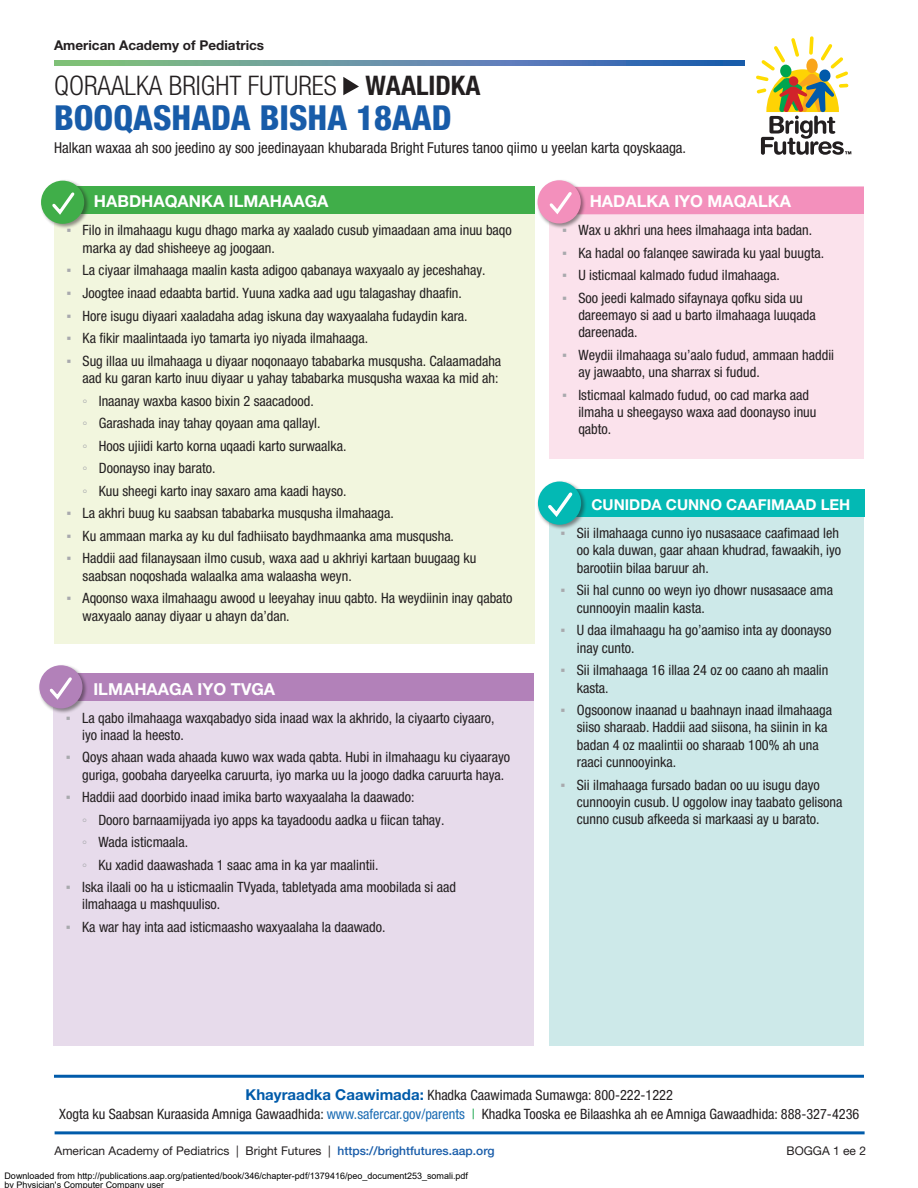
<style>
.page{position:relative;width:918px;height:1188px;background:#fff}
.page>*{position:absolute;margin:0;border:0;box-sizing:border-box;transform-origin:0 0}
.heading{font:800 condensed 34.5px "Helvetica Neue";color:#185ca9}
.heading-2{font:300 condensed 27px "Helvetica Neue";color:#231f20}
.New_White_heads{font:700 16.5px "Helvetica Neue";color:#fff}
.t1{font:condensed 15px "Helvetica Neue";color:#231f20}
.New_White_heads-2{font:700 15px "Helvetica Neue";color:#fff}
.t2{font:condensed 14.25px/17.4px "Helvetica Neue";color:#231f20}
.intro_line{font:700 13.5px "Helvetica Neue";color:#231f20}
.list_helv{font:12px "Helvetica Neue";color:#231f20}
.t3{font:9px/9px "Arial";color:#000}
.s1{font-weight:700}
.s2{font-family:"Arial";font-stretch:normal;color:#a8a9ad}
.s3{font-family:"Arial Narrow";font-stretch:normal;color:#a8a9ad}
.s4{font-weight:700;font-stretch:normal;font-size:15px;color:#005baa}
.s5{color:#1a6bb3}
.s6{color:#1ca74f}
.s7{font-weight:500;color:#185ca9}
</style>
<div class="page">
<div style="left:550px;top:189px;width:314px;height:270px;background:#fbdce9"></div>
<div style="left:550px;top:186px;width:314px;height:28px;background:#f390bc"></div>
<div style="left:536px;top:179px;width:51px;height:50px;background:#231f20;opacity:.5"></div>
<div style="left:538px;top:180px;width:43px;height:43px;background:#f390bc;border-radius:50%"></div>
<svg style="left:549px;top:192px;width:23px;height:23px"></svg>
<div style="left:54px;top:187px;width:481px;height:457px;background:#f0f5d8"></div>
<div style="left:54px;top:187px;width:481px;height:27px;background:#40ae49"></div>
<div style="left:40px;top:179px;width:50px;height:51px;background:#231f20;opacity:.5"></div>
<div style="left:41px;top:181px;width:43px;height:43px;background:#40ae49;border-radius:50%"></div>
<svg style="left:52px;top:192px;width:23px;height:23px"></svg>
<svg style="left:343px;top:77px;width:16px;height:18px"></svg>
<svg style="left:756px;top:36px;width:95px;height:119px"></svg>
<svg style="left:54px;top:60px;width:690px;height:5px;background:#5e8fa2"></svg>
<div style="left:53px;top:673px;width:481px;height:372px;background:#e7dbeb"></div>
<div style="left:53px;top:673px;width:481px;height:28px;background:#b281b9"></div>
<div style="left:38px;top:664px;width:50px;height:50px;background:#231f20;opacity:.5"></div>
<div style="left:39px;top:665px;width:43px;height:43px;background:#b281b9;border-radius:50%"></div>
<svg style="left:49px;top:677px;width:23px;height:23px"></svg>
<hr style="left:54px;top:1075px;width:810px;height:3px;background:#005baa">
<hr style="left:55px;top:1131px;width:810px;height:3px;background:#005baa">
<div style="left:550px;top:489px;width:314px;height:556px;background:#cde9e9"></div>
<div style="left:556px;top:489px;width:309px;height:28px;background:#03b9b4"></div>
<div style="left:537px;top:480px;width:50px;height:50px;background:#231f20;opacity:.5"></div>
<div style="left:538px;top:482px;width:43px;height:43px;background:#03b9b4;border-radius:50%"></div>
<svg style="left:548px;top:492px;width:25px;height:25px"></svg>
<p class="intro_line" style="left:54px;top:37px;width:212px">American Academy of Pediatrics</p>
<p class="heading-2" style="left:54px;top:70px;width:428px">QORAALKA BRIGHT FUTURES <span class="s1">WAALIDKA</span></p>
<p class="heading" style="left:54px;top:96px;width:399px">BOOQASHADA BISHA 18AAD</p>
<p class="t1" style="left:54px;top:139px;width:634px">Halkan waxaa ah soo jeedino ay soo jeedinayaan khubarada Bright Futures tanoo qiimo u yeelan karta qoyskaaga.</p>
<p class="New_White_heads" style="left:94px;top:191px;width:236px">HABDHAQANKA ILMAHAAGA</p>
<p class="t2" style="left:83px;top:222px;width:431px;text-indent:-16px"><span class="s2">▪</span> Filo in ilmahaagu kugu dhago marka ay xaalado cusub yimaadaan ama inuu baqo marka ay dad shisheeye ag joogaan.</p>
<p class="t2" style="left:66px;top:262px;width:421px"><span class="s2">▪</span> La ciyaar ilmahaaga maalin kasta adigoo qabanaya waxyaalo ay jeceshahay.</p>
<p class="t2" style="left:66px;top:284px;width:397px"><span class="s2">▪</span> Joogtee inaad edaabta bartid. Yuuna xadka aad ugu talagashay dhaafin.</p>
<p class="t2" style="left:66px;top:307px;width:403px"><span class="s2">▪</span> Hore isugu diyaari xaaladaha adag iskuna day waxyaalaha fudaydin kara.</p>
<p class="t2" style="left:66px;top:329px;width:303px"><span class="s2">▪</span> Ka fikir maalintaada iyo tamarta iyo niyada ilmahaaga.</p>
<p class="t2" style="left:66px;top:352px;width:436px;text-align:right"><span class="s2">▪</span> Sug illaa uu ilmahaaga u diyaar noqonaayo tababarka musqusha. Calaamadaha aad ku garan karto inuu diyaar u yahay tababarka musqusha waxaa ka mid ah:</p>
<p class="t2" style="left:83px;top:392px;width:233px"><span class="s3">◦</span> Inaanay waxba kasoo bixin 2 saacadood.</p>
<p class="t2" style="left:83px;top:414px;width:239px"><span class="s3">◦</span> Garashada inay tahay qoyaan ama qallayl.</p>
<p class="t2" style="left:83px;top:437px;width:266px"><span class="s3">◦</span> Hoos ujiidi karto korna uqaadi karto surwaalka.</p>
<p class="t2" style="left:83px;top:459px;width:134px"><span class="s3">◦</span> Doonayso inay barato.</p>
<p class="t2" style="left:83px;top:482px;width:265px"><span class="s3">◦</span> Kuu sheegi karto inay saxaro ama kaadi hayso.</p>
<p class="t2" style="left:66px;top:504px;width:329px"><span class="s2">▪</span> La akhri buug ku saabsan tababarka musqusha ilmahaaga.</p>
<p class="t2" style="left:66px;top:527px;width:389px"><span class="s2">▪</span> Ku ammaan marka ay ku dul fadhiisato baydhmaanka ama musqusha.</p>
<p class="t2" style="left:83px;top:550px;width:395px;text-indent:-16px"><span class="s2">▪</span> Haddii aad filanaysaan ilmo cusub, waxa aad u akhriyi kartaan buugaag ku saabsan noqoshada walaalka ama walaasha weyn.</p>
<p class="t2" style="left:83px;top:589px;width:432px;text-indent:-16px"><span class="s2">▪</span> Aqoonso waxa ilmahaagu awood u leeyahay inuu qabto. Ha weydiinin inay qabato waxyaalo aanay diyaar u ahayn da’dan.</p>
<p class="New_White_heads" style="left:93px;top:678px;width:183px">ILMAHAAGA IYO TVGA</p>
<p class="t2" style="left:82px;top:709px;width:414px;text-indent:-16px"><span class="s2">▪</span> La qabo ilmahaaga waxqabadyo sida inaad wax la akhrido, la ciyaarto ciyaaro, iyo inaad la heesto.</p>
<p class="t2" style="left:82px;top:749px;width:430px;text-indent:-16px"><span class="s2">▪</span> Qoys ahaan wada ahaada kuwo wax wada qabta. Hubi in ilmahaagu ku ciyaarayo guriga, goobaha daryeelka caruurta, iyo marka uu la joogo dadka caruurta haya.</p>
<p class="t2" style="left:66px;top:788px;width:350px"><span class="s2">▪</span> Haddii aad doorbido inaad imika barto waxyaalaha la daawado:</p>
<p class="t2" style="left:82px;top:811px;width:364px"><span class="s3">◦</span> Dooro barnaamijyada iyo apps ka tayadoodu aadka u fiican tahay.</p>
<p class="t2" style="left:82px;top:833px;width:108px"><span class="s3">◦</span> Wada isticmaala.</p>
<p class="t2" style="left:82px;top:856px;width:298px"><span class="s3">◦</span> Ku xadid daawashada 1 saac ama in ka yar maalintii.</p>
<p class="t2" style="left:82px;top:878px;width:375px;text-indent:-16px"><span class="s2">▪</span> Iska ilaali oo ha u isticmaalin TVyada, tabletyada ama moobilada si aad ilmahaaga u mashquuliso.</p>
<p class="t2" style="left:66px;top:918px;width:321px"><span class="s2">▪</span> Ka war hay inta aad isticmaasho waxyaalaha la daawado.</p>
<p class="New_White_heads" style="left:590px;top:191px;width:203px">HADALKA IYO MAQALKA</p>
<p class="t2" style="left:562px;top:222px;width:252px"><span class="s2">▪</span> Wax u akhri una hees ilmahaaga inta badan.</p>
<p class="t2" style="left:562px;top:244px;width:263px"><span class="s2">▪</span> Ka hadal oo falanqee sawirada ku yaal buugta.</p>
<p class="t2" style="left:562px;top:267px;width:219px"><span class="s2">▪</span> U isticmaal kalmado fudud ilmahaaga.</p>
<p class="t2" style="left:578px;top:289px;width:239px;text-indent:-16px"><span class="s2">▪</span> Soo jeedi kalmado sifaynaya qofku sida uu dareemayo si aad u barto ilmahaaga luuqada dareenada.</p>
<p class="t2" style="left:578px;top:346px;width:257px;text-indent:-16px"><span class="s2">▪</span> Weydii ilmahaaga su’aalo fudud, ammaan haddii ay jawaabto, una sharrax si fudud.</p>
<p class="t2" style="left:578px;top:386px;width:240px;text-indent:-16px"><span class="s2">▪</span> Isticmaal kalmado fudud, oo cad marka aad ilmaha u sheegayso waxa aad doonayso inuu qabto.</p>
<p class="New_White_heads-2" style="left:591px;top:495px;width:260px">CUNIDDA CUNNO CAAFIMAAD LEH</p>
<p class="t2" style="left:577px;top:524px;width:266px;text-indent:-16px"><span class="s2">▪</span> Sii ilmahaaga cunno iyo nusasaace caafimaad leh oo kala duwan, gaar ahaan khudrad, fawaakih, iyo barootiin bilaa baruur ah.</p>
<p class="t2" style="left:577px;top:582px;width:258px;text-indent:-16px"><span class="s2">▪</span> Sii hal cunno oo weyn iyo dhowr nusasaace ama cunnooyin maalin kasta.</p>
<p class="t2" style="left:577px;top:621px;width:256px;text-indent:-16px"><span class="s2">▪</span> U daa ilmahaagu ha go’aamiso inta ay doonayso inay cunto.</p>
<p class="t2" style="left:577px;top:661px;width:253px;text-indent:-16px"><span class="s2">▪</span> Sii ilmahaaga 16 illaa 24 oz oo caano ah maalin kasta.</p>
<p class="t2" style="left:577px;top:701px;width:257px;text-indent:-16px"><span class="s2">▪</span> Ogsoonow inaanad u baahnayn inaad ilmahaaga siiso sharaab. Haddii aad siisona, ha siinin in ka badan 4 oz maalintii oo sharaab 100% ah una raaci cunnooyinka.</p>
<p class="t2" style="left:577px;top:776px;width:267px;text-indent:-16px"><span class="s2">▪</span> Sii ilmahaaga fursado badan oo uu isugu dayo cunnooyin cusub. U oggolow inay taabato gelisona cunno cusub afkeeda si markaasi ay u barato.</p>
<p class="t2" style="left:246px;top:1086px;width:429px"><span class="s4">Khayraadka Caawimada:</span> Khadka Caawimada Sumawga: 800-222-1222</p>
<p class="t2" style="left:59px;top:1105px;width:802px">Xogta ku Saabsan Kuraasida Amniga Gawaadhida: <span class="s5">www.safercar.gov/parents</span> <span class="s6">|</span> Khadka Tooska ee Bilaashka ah ee Amniga Gawaadhida: 888-327-4236</p>
<p class="list_helv" style="left:55px;top:1143px;width:442px">American Academy of Pediatrics | Bright Futures | <span class="s7">https://brightfutures.aap.org</span></p>
<p class="list_helv" style="left:787px;top:1143px;width:81px">BOGGA 1 ee 2</p>
<p class="t3" style="left:4px;top:1172px;width:465px">Downloaded from http://publications.aap.org/patiented/book/346/chapter-pdf/1379416/peo_document253_somali.pdf by Physician's Computer Company user</p>
</div>
